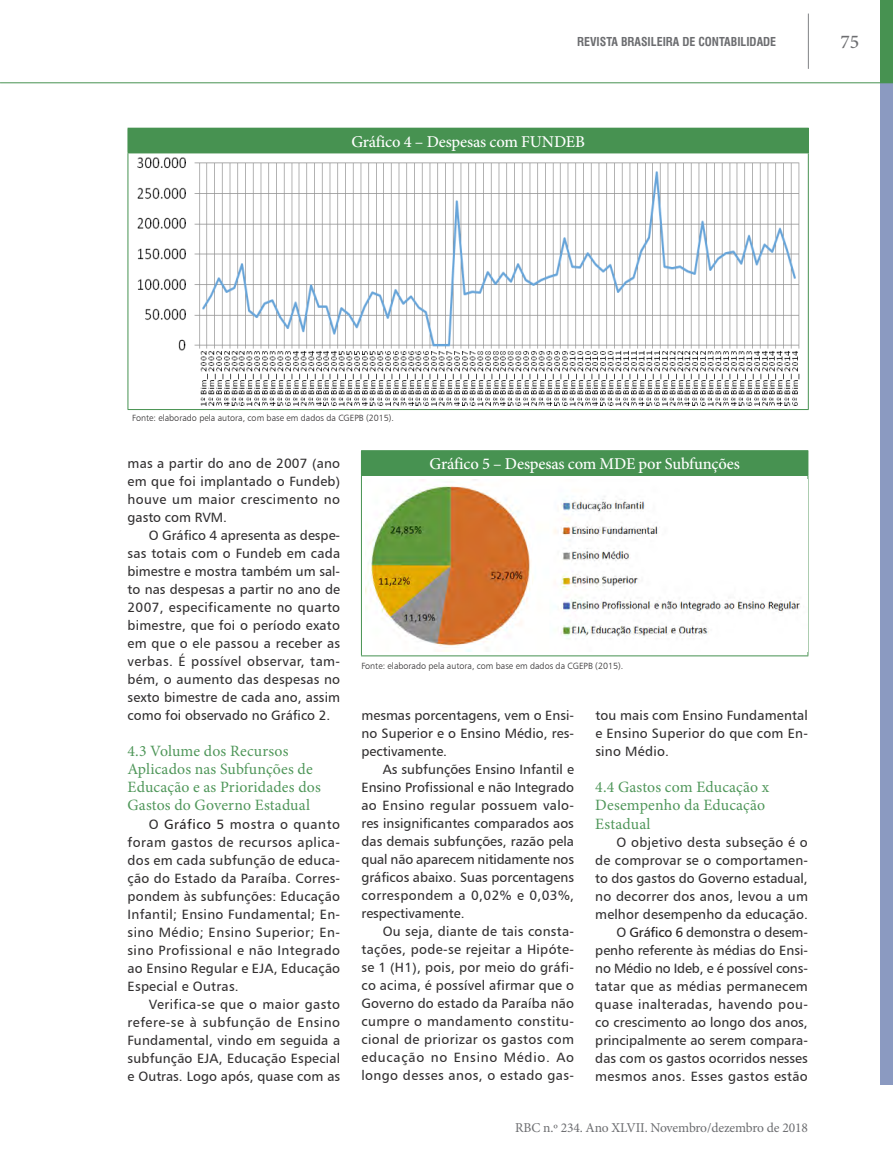
<style>
.page{position:relative;width:893px;height:1170px;background:#fff}
.page>*{position:absolute;margin:0;border:0;box-sizing:border-box;transform-origin:0 0}
.t1{font:500 19.5px "Minion Pro";color:#6c6d70}
.BOX_titulo{font:500 16.5px "Minion Pro";letter-spacing:-.01em;color:#fff}
.ARTIGO_titulo_2{font:15.75px/18px "Minion Pro";letter-spacing:.01em;color:#50975a}
.ARTIGO_texto{font:13.5px/18px "Humanist 777 BT Roman B";letter-spacing:.01em;color:#312f30;text-align:justify}
.t2{font:13.5px "Minion Pro";letter-spacing:-.01em;color:#6c6d70}
.t3{font:700 condensed 12px "Swiss 721 BT";color:#6c6d70}
.BOX_fonte{font:9px "Humanist 777 BT Light B";color:#312f30}
.s1{color:#231f20}
</style>
<div class="page">
<div style="left:880px;top:82px;width:13px;height:1002px;background:#8b9ac1"></div>
<div style="left:880px;top:0;width:13px;height:82px;background:#479251"></div>
<hr style="left:808px;top:14px;width:1px;height:55px;background:#808285">
<hr style="left:0;top:82px;width:893px;height:1px;background:#479251">
<div style="left:128px;top:128px;width:680px;height:25px;background:#479251"></div>
<svg style="left:808px;top:128px;width:1px;height:24px"></svg>
<hr style="left:128px;top:152px;width:681px;height:1px;background:#479251">
<hr style="left:128px;top:153px;width:1px;height:256px;background:#479251">
<hr style="left:808px;top:153px;width:1px;height:256px;background:#479251">
<hr style="left:128px;top:409px;width:681px;height:1px;background:#479251">
<img style="left:137px;top:157px;width:663px;height:248px">
<div style="left:361px;top:450px;width:447px;height:25px;background:#479251"></div>
<hr style="left:361px;top:475px;width:447px;height:1px;background:#479251">
<hr style="left:361px;top:476px;width:1px;height:179px;background:#479251">
<hr style="left:807px;top:476px;width:1px;height:179px;background:#479251">
<hr style="left:361px;top:655px;width:447px;height:1px;background:#479251">
<img style="left:366px;top:479px;width:442px;height:172px">
<p class="t3" style="left:577px;top:34px;width:201px">REVISTA BRASILEIRA DE CONTABILIDADE</p>
<h1 class="t1" style="left:840px;top:29px;width:20px">75</h1>
<p class="BOX_titulo" style="left:351px;top:130px;width:235px">Gráfico 4 – Despesas com FUNDEB</p>
<p class="BOX_fonte" style="left:132px;top:412px;width:263px">Fonte: elaborado pela autora, com base em dados da CGEPB (2015).</p>
<p class="ARTIGO_texto" style="left:128px;top:454px;width:214px">mas a partir do ano de 2007 (ano em que foi implantado o Fundeb) houve um maior crescimento no gasto com RVM.</p>
<p class="ARTIGO_texto" style="left:128px;top:526px;width:214px;text-indent:21px">O Gráfico 4 apresenta as despe&shy;sas totais com o Fundeb em cada bimestre e mostra também um sal&shy;to nas despesas a partir no ano de 2007, especificamente no quarto bimestre, que foi o período exato em que o ele passou a receber as verbas. É possível observar, tam&shy;bém, o aumento das despesas no sexto bimestre de cada ano, assim como foi observado no Gráfico 2.</p>
<p class="ARTIGO_titulo_2" style="left:128px;top:742px;width:195px">4.3 Volume dos Recursos<br>Aplicados nas Subfunções de<br>Educação e as Prioridades dos<br>Gastos do Governo Estadual</p>
<p class="ARTIGO_texto" style="left:128px;top:814px;width:214px;text-indent:21px">O <span class="s1">Gráfico 5</span> mostra o quanto foram gastos de recursos aplica&shy;dos em cada subfunção de educa&shy;ção do Estado da Paraíba. Corres&shy;pondem às subfunções: Educação Infantil; Ensino Fundamental; En&shy;sino Médio; Ensino Superior; En&shy;sino Profissional e não Integrado ao Ensino Regular e EJA, Educação Especial e Outras.</p>
<p class="ARTIGO_texto" style="left:128px;top:994px;width:214px;text-indent:21px">Verifica-se que o maior gasto refere-se à subfunção de Ensino Fundamental, vindo em seguida a subfunção EJA, Educação Especial e Outras. Logo após, quase com as</p>
<p class="BOX_titulo" style="left:430px;top:452px;width:312px">Gráfico 5 – Despesas com MDE por Subfunções</p>
<p class="BOX_fonte" style="left:361px;top:660px;width:263px">Fonte: elaborado pela autora, com base em dados da CGEPB (2015).</p>
<p class="ARTIGO_texto" style="left:361px;top:706px;width:214px">mesmas porcentagens, vem o Ensi&shy;no Superior e o Ensino Médio, res&shy;pectivamente.</p>
<p class="ARTIGO_texto" style="left:361px;top:760px;width:214px;text-indent:21px">As subfunções Ensino Infantil e Ensino Profissional e não Integrado ao Ensino regular possuem valo&shy;res insignificantes comparados aos das demais subfunções, razão pela qual não aparecem nitidamente nos gráficos abaixo. Suas porcentagens correspondem a 0,02% e 0,03%, respectivamente.</p>
<p class="ARTIGO_texto" style="left:361px;top:922px;width:214px;text-indent:21px">Ou seja, diante de tais consta&shy;tações, pode-se rejeitar a Hipóte&shy;se 1 (H1), pois, por meio do gráfi&shy;co acima, é possível afirmar que o Governo do estado da Paraíba não cumpre o mandamento constitu&shy;cional de priorizar os gastos com educação no Ensino Médio. Ao longo desses anos, o estado gas-</p>
<p class="ARTIGO_texto" style="left:595px;top:706px;width:214px">tou mais com Ensino Fundamental e Ensino Superior do que com En&shy;sino Médio.</p>
<p class="ARTIGO_titulo_2" style="left:595px;top:778px;width:176px">4.4 Gastos com Educação x<br>Desempenho da Educação<br>Estadual</p>
<p class="ARTIGO_texto" style="left:595px;top:832px;width:214px;text-indent:21px">O objetivo desta subseção é o de comprovar se o comportamen&shy;to dos gastos do Governo estadual, no decorrer dos anos, levou a um melhor desempenho da educação.</p>
<p class="ARTIGO_texto" style="left:595px;top:922px;width:214px;text-indent:21px">O <span class="s1">Gráfico 6</span> demonstra o desem&shy;penho referente às médias do Ensi&shy;no Médio no Ideb, e é possível cons&shy;tatar que as médias permanecem quase inalteradas, havendo pou&shy;co crescimento ao longo dos anos, principalmente ao serem compara&shy;das com os gastos ocorridos nesses mesmos anos. Esses gastos estão</p>
<p class="t2" style="left:515px;top:1118px;width:294px">RBC n.º 234. Ano XLVII. Novembro/dezembro de 2018</p>
</div>
